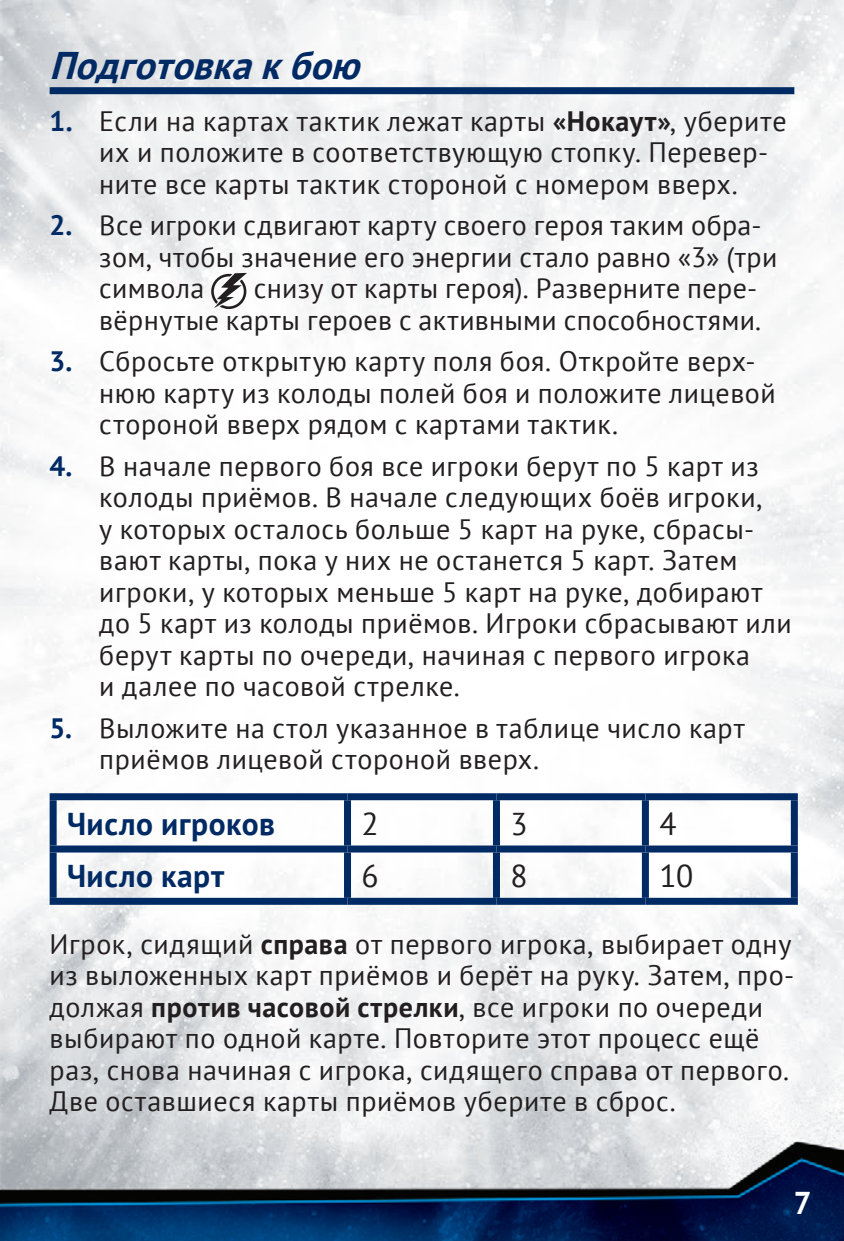
<style>
.page{position:relative;width:844px;height:1241px;background:#fff}
.page>*{position:absolute;margin:0;border:0;box-sizing:border-box;transform-origin:0 0}
.t1{font:italic 700 38.5px "PT Sans";color:#002a64}
.t2{font:700 31.5px "PT Sans";letter-spacing:.015em;color:#002a64}
.t3{font:31.5px "PT Sans";color:#231f20}
.t4{font:700 31.5px "PT Sans";color:#fff}
.t5{font:28px/31.5px "PT Sans";letter-spacing:.02em;color:#231f20}
.s1{font-weight:700;color:#002a64}
.s2{font-weight:700}
</style>
<div class="page">
<img style="left:0;top:0;width:843px;height:1240px">
<div style="left:50px;top:87px;width:744px;height:7px;background:#002a64"></div>
<svg style="left:211px;top:273px;width:36px;height:36px"></svg>
<div style="left:50px;top:793px;width:297px;height:7px;background:#002a64"></div>
<div style="left:50px;top:800px;width:7px;height:45px;background:#002a64"></div>
<div style="left:347px;top:793px;width:149px;height:7px;background:#002a64"></div>
<div style="left:344px;top:800px;width:7px;height:45px;background:#002a64"></div>
<div style="left:496px;top:793px;width:149px;height:7px;background:#002a64"></div>
<div style="left:493px;top:800px;width:7px;height:45px;background:#002a64"></div>
<div style="left:645px;top:793px;width:152px;height:7px;background:#002a64"></div>
<div style="left:641px;top:800px;width:7px;height:45px;background:#002a64"></div>
<div style="left:790px;top:800px;width:7px;height:45px;background:#002a64"></div>
<div style="left:50px;top:845px;width:297px;height:7px;background:#002a64"></div>
<div style="left:50px;top:852px;width:7px;height:45px;background:#002a64"></div>
<div style="left:347px;top:845px;width:149px;height:7px;background:#002a64"></div>
<div style="left:344px;top:852px;width:7px;height:45px;background:#002a64"></div>
<div style="left:496px;top:845px;width:149px;height:7px;background:#002a64"></div>
<div style="left:493px;top:852px;width:7px;height:45px;background:#002a64"></div>
<div style="left:645px;top:845px;width:152px;height:7px;background:#002a64"></div>
<div style="left:641px;top:852px;width:7px;height:45px;background:#002a64"></div>
<div style="left:790px;top:852px;width:7px;height:45px;background:#002a64"></div>
<div style="left:50px;top:897px;width:297px;height:7px;background:#002a64"></div>
<div style="left:347px;top:897px;width:149px;height:7px;background:#002a64"></div>
<div style="left:496px;top:897px;width:149px;height:7px;background:#002a64"></div>
<div style="left:645px;top:897px;width:152px;height:7px;background:#002a64"></div>
<h1 class="t1" style="left:50px;top:40px;width:324px">Подготовкакбою</h1>
<p class="t5" style="left:99px;top:104px;width:688px;text-indent:-50px"><span class="s1">1.</span> Если на картах тактик лежат карты <span class="s2">«Нокаут»</span>, уберите их и положите в соответствующую стопку. Перевер&shy;ните все карты тактик стороной с номером вверх.</p>
<p class="t5" style="left:99px;top:209px;width:679px;text-indent:-50px"><span class="s1">2.</span> Все игроки сдвигают карту своего героя таким обра&shy;зом, чтобы значение его энергии стало равно «3» (три символа</p>
<p class="t5" style="left:99px;top:272px;width:663px;text-align:right">снизу от карты героя). Разверните пере-<br>вёрнутые карты героев с активными способностями.</p>
<p class="t5" style="left:99px;top:345px;width:678px;text-indent:-50px"><span class="s1">3.</span> Сбросьте открытую карту поля боя. Откройте верх&shy;нюю карту из колоды полей боя и положите лицевой стороной вверх рядом с картами тактик.</p>
<p class="t5" style="left:99px;top:449px;width:693px;text-indent:-50px"><span class="s1">4.</span> В начале первого боя все игроки берут по 5 карт из колоды приёмов. В начале следующих боёв игроки,<br>у которых осталось больше 5 карт на руке, сбрасы&shy;вают карты, пока у них не останется 5 карт. Затем игроки, у которых меньше 5 карт на руке, добирают до 5 карт из колоды приёмов. Игроки сбрасывают или берут карты по очереди, начиная с первого игрока<br>и далее по часовой стрелке.</p>
<p class="t5" style="left:99px;top:711px;width:647px;text-indent:-50px"><span class="s1">5.</span> Выложите на стол указанное в таблице число карт приёмов лицевой стороной вверх.</p>
<p class="t2" style="left:67px;top:803px;width:209px">Число игроков</p>
<p class="t3" style="left:361px;top:803px;width:19px">2</p>
<p class="t3" style="left:510px;top:803px;width:19px">3</p>
<p class="t3" style="left:659px;top:803px;width:19px">4</p>
<p class="t2" style="left:67px;top:855px;width:159px">Число карт</p>
<p class="t3" style="left:361px;top:855px;width:19px">6</p>
<p class="t3" style="left:510px;top:855px;width:19px">8</p>
<p class="t3" style="left:659px;top:855px;width:35px">10</p>
<p class="t5" style="left:50px;top:927px;width:746px">Игрок, сидящий <span class="s2">справа</span> от первого игрока, выбирает одну из выложенных карт приёмов и берёт на руку. Затем, про&shy;должая <span class="s2">против часовой стрелки</span>, все игроки по очереди выбирают по одной карте. Повторите этот процесс ещё раз, снова начиная c игрока, сидящего справа от первого.<br>Две оставшиеся карты приёмов уберите в сброс.</p>
<p class="t4" style="left:793px;top:1181px;width:19px">7</p>
</div>
